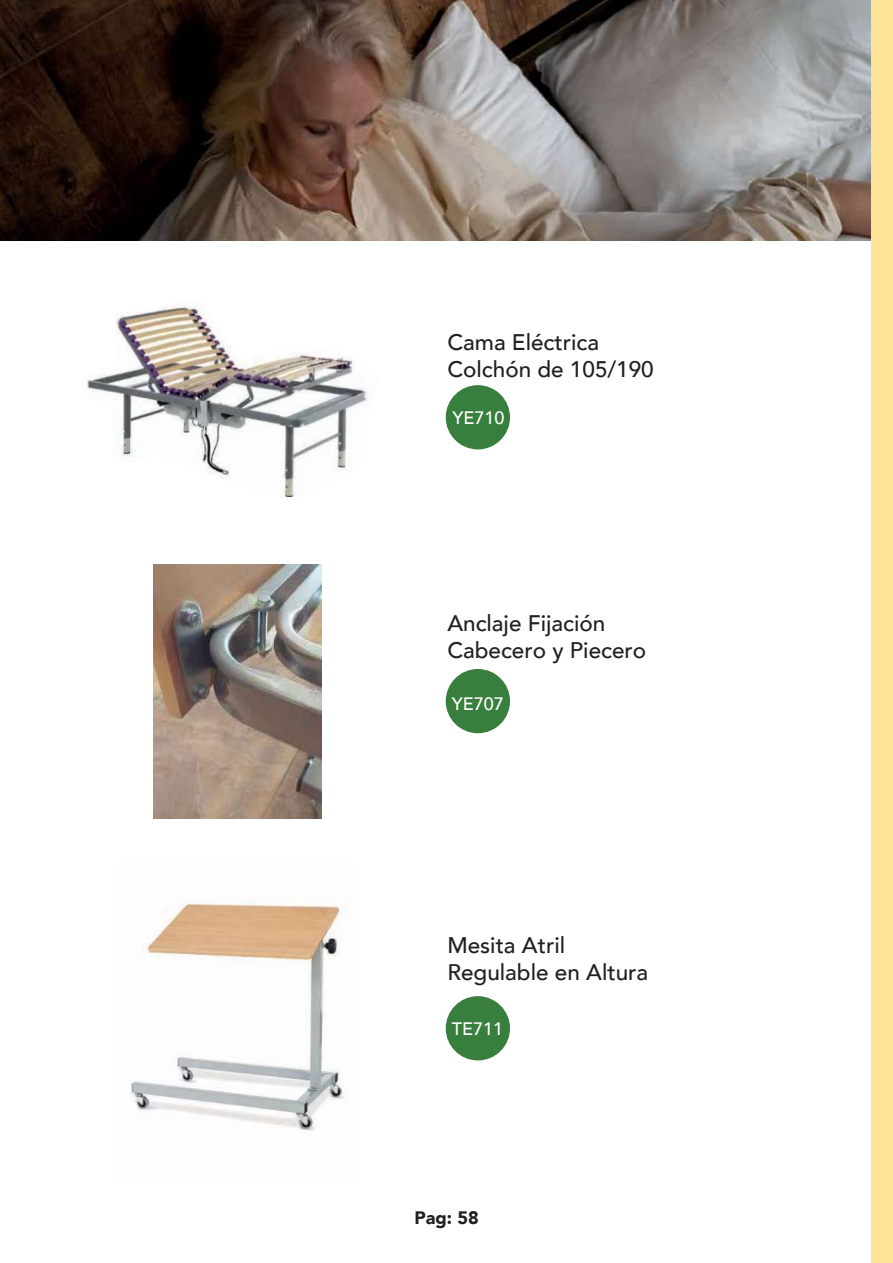
<style>
.page{position:relative;width:893px;height:1263px;background:#fff}
.page>*{position:absolute;margin:0;border:0;box-sizing:border-box;transform-origin:0 0}
.t1{font:500 22.5px/27px "Avenir";color:#221f1f}
.t2{font:500 18px "Avenir";color:#fff}
.t3{font:900 18px "Avenir";color:#221f1f}
</style>
<div class="page">
<img style="left:0;top:0;width:871px;height:241px">
<div style="left:446px;top:385px;width:64px;height:64px;background:#387f3e;border-radius:50%"></div>
<div style="left:446px;top:669px;width:64px;height:64px;background:#387f3e;border-radius:50%"></div>
<div style="left:446px;top:996px;width:64px;height:64px;background:#387f3e;border-radius:50%"></div>
<img style="left:130px;top:899px;width:218px;height:234px">
<div style="left:871px;top:0;width:22px;height:1263px;background:#fce396"></div>
<img style="left:86px;top:302px;width:194px;height:175px">
<img style="left:280px;top:353px;width:87px;height:145px">
<img style="left:153px;top:565px;width:169px;height:253px">
<p class="t1" style="left:447px;top:331px;width:208px">Cama Eléctrica<br>Colchón de 105/190</p>
<p class="t2" style="left:452px;top:410px;width:54px">YE710</p>
<p class="t1" style="left:447px;top:612px;width:200px">Anclaje Fijación<br>Cabecero y Piecero</p>
<p class="t2" style="left:452px;top:696px;width:54px">YE707</p>
<p class="t1" style="left:447px;top:934px;width:202px">Mesita Atril<br>Regulable en Altura</p>
<p class="t2" style="left:452px;top:1021px;width:53px">TE711</p>
<p class="t3" style="left:414px;top:1211px;width:66px">Pag: 58</p>
</div>
